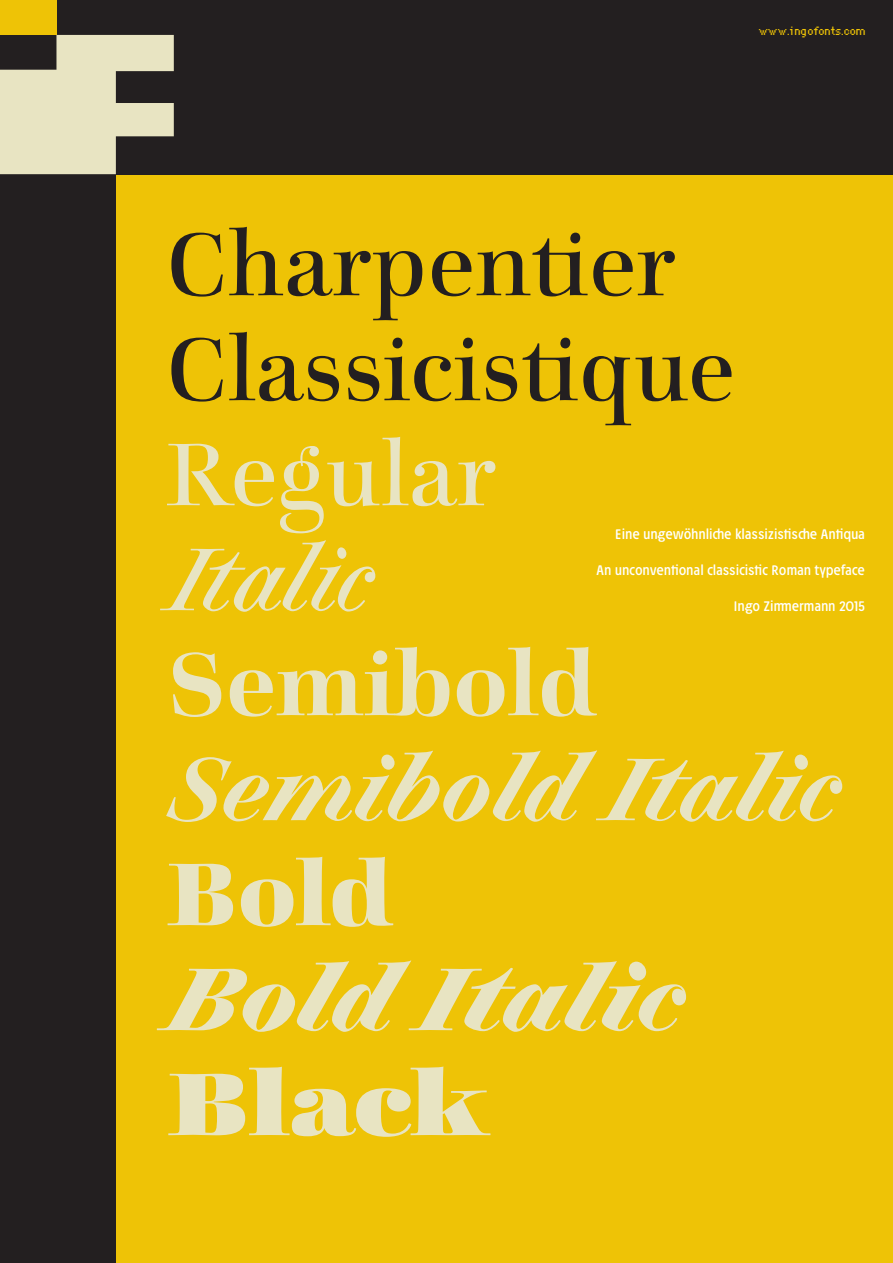
<style>
.page{position:relative;width:893px;height:1263px;background:#eec306}
.page>*{position:absolute;margin:0;border:0;box-sizing:border-box;transform-origin:0 0}
.t1{font:108px/105px "Charpentier Classicist Pro";color:#231f20}
.t2{font:italic 600 108px "Charpentier Classicist Pro";color:#e8e4c2}
.t3{font:italic 700 108px "Charpentier Classicist Pro";letter-spacing:-.01em;color:#e8e4c2}
.t4{font:600 108px "Charpentier Classicist Pro";color:#e8e4c2}
.t5{font:108px "Charpentier Classicist Pro";color:#e8e4c2}
.t6{font:italic 108px "Charpentier Classicist Pro";color:#e8e4c2}
.t7{font:108px "Charpentier Classicist Pro Bl";letter-spacing:-.005em;color:#e8e4c2}
.t8{font:700 108px "Charpentier Classicist Pro";color:#e8e4c2}
.t9{font:13.5px "Josefa Pro";color:#fff}
.t10{font:10.65px "De Pixel Klein";color:#eec306}
</style>
<div class="page">
<div style="left:0;top:0;width:893px;height:174px;background:#231f20"></div>
<div style="left:0;top:174px;width:116px;height:1089px;background:#231f20"></div>
<svg style="left:0;top:35px;width:174px;height:139px"></svg>
<div style="left:0;top:0;width:56px;height:35px;background:#eec306"></div>
<p class="t10" style="left:759px;top:25px;width:108px">www.ingofonts.com</p>
<h1 class="t1" style="left:171px;top:215px;width:568px">Charpentier<br>Classicistique</h1>
<h1 class="t5" style="left:171px;top:421px;width:328px">Regular</h1>
<h1 class="t6" style="left:171px;top:526px;width:205px">Italic</h1>
<h1 class="t4" style="left:171px;top:630px;width:429px">Semibold</h1>
<h1 class="t2" style="left:171px;top:734px;width:672px">Semibold Italic</h1>
<h1 class="t8" style="left:171px;top:838px;width:225px">Bold</h1>
<h1 class="t3" style="left:171px;top:942px;width:515px">Bold Italic</h1>
<h1 class="t7" style="left:171px;top:1049px;width:317px">Black</h1>
<p class="t9" style="left:616px;top:525px;width:251px">Eine ungewöhnliche klassizistische Antiqua</p>
<p class="t9" style="left:597px;top:561px;width:270px">An unconventional classicistic Roman typeface</p>
<p class="t9" style="left:735px;top:597px;width:133px">Ingo Zimmermann 2015</p>
</div>
